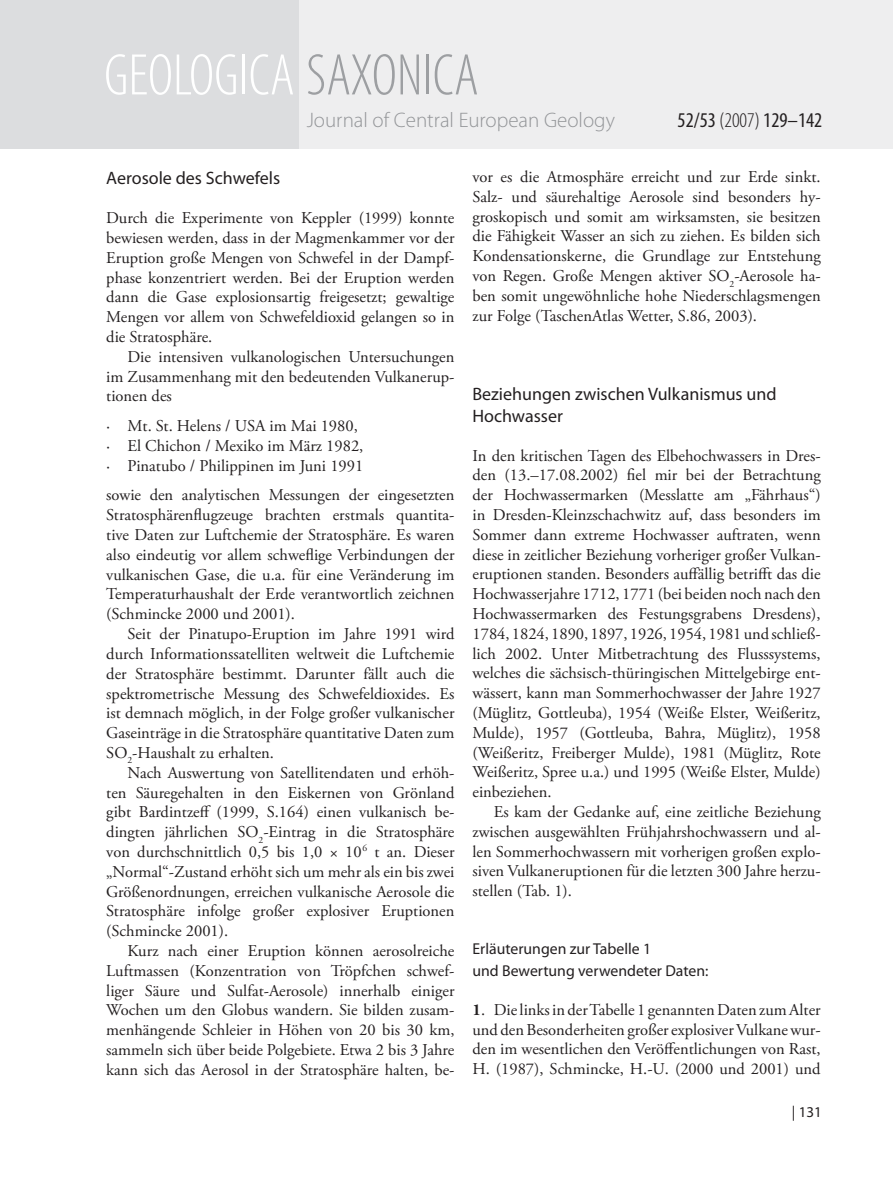
<style>
.page{position:relative;width:893px;height:1178px;background:#fff}
.page>*{position:absolute;margin:0;border:0;box-sizing:border-box;transform-origin:0 0}
.t1{font:300 condensed 59.25px "Myriad Pro";color:#fff}
.t2{font:300 21px "Myriad Pro";color:#939598}
.t3{font:condensed 21px "Myriad Pro";color:#231f20}
.t4{font:18px/21.6px "Myriad Pro";color:#231f20}
.t5{font:16.5px/19.8px "Adobe Garamond Pro";color:#231f20;text-align:justify}
.t6{font:15.75px/21.6px "Myriad Pro";color:#231f20}
.t7{font:15px "Myriad Pro";color:#231f20}
.s1{color:#9d9fa2}
.s2{font-weight:300}
.s3{font-weight:700}
</style>
<div class="page">
<div style="left:0;top:0;width:893px;height:149px;background:#eeeeef"></div>
<div style="left:0;top:0;width:299px;height:149px;background:#dcdddf"></div>
<h1 class="t1" style="left:104px;top:52px;width:376px">GEOLOGICA <span class="s1">SAXONICA</span></h1>
<p class="t2" style="left:307px;top:112px;width:310px">Journal of Central European Geology</p>
<p class="t3" style="left:678px;top:112px;width:146px">52/53 <span class="s2">(2007)</span> 129–142</p>
<p class="t4" style="left:106px;top:168px;width:175px">Aerosole des Schwefels</p>
<p class="t5" style="left:106px;top:209px;width:350px">Durch die Experimente von Keppler (1999) konnte bewiesen werden, dass in der Magmenkammer vor der Eruption große Mengen von Schwefel in der Dampf&shy;phase konzentriert werden. Bei der Eruption werden dann die Gase explosionsartig freigesetzt; gewaltige Mengen vor allem von Schwefeldioxid gelangen so in die Stratosphäre.</p>
<p class="t5" style="left:106px;top:348px;width:350px;text-indent:21px">Die intensiven vulkanologischen Untersuchungen im Zusammenhang mit den bedeutenden Vulkan erup&shy;tionen des</p>
<p class="t5" style="left:106px;top:417px;width:259px;text-align:left">· Mt. St. Helens / USA im Mai 1980, · El Chichon / Mexiko im März 1982, · Pinatubo / Philippinen im Juni 1991</p>
<p class="t5" style="left:106px;top:487px;width:350px">sowie den analytischen Messungen der eingesetzten Stratosphärenflugzeuge brachten erstmals quantita&shy;tive Daten zur Luftchemie der Stratosphäre. Es waren also eindeutig vor allem schweflige Verbindungen der vulkanischen Gase, die u.a. für eine Veränderung im Temperaturhaushalt der Erde verantwortlich zeichnen (Schmincke 2000 und 2001).</p>
<p class="t5" style="left:106px;top:625px;width:350px;text-indent:21px">Seit der Pinatupo-Eruption im Jahre 1991 wird durch Informationssatelliten weltweit die Luftchemie der Stratosphäre bestimmt. Darunter fällt auch die spektrometrische Messung des Schwefeldioxides. Es ist demnach möglich, in der Folge großer vulkanischer Gaseinträge in die Stratosphäre quantitative Daten zum SO<sub>2</sub>-Haushalt zu erhalten.</p>
<p class="t5" style="left:106px;top:764px;width:350px;text-indent:21px">Nach Auswertung von Satellitendaten und erhöh&shy;ten Säuregehalten in den Eiskernen von Grönland gibt Bardintzeff (1999, S.164) einen vulkanisch be&shy;dingten jährlichen SO<sub>2</sub>-Eintrag in die Stratosphäre von durchschnittlich 0,5 bis 1,0 × 10<sup>6</sup> t an. Dieser „Normal“-Zustand erhöht sich um mehr als ein bis zwei Größenordnungen, erreichen vulkanische Aerosole die Stratosphäre infolge großer explosiver Eruptionen (Schmincke 2001).</p>
<p class="t5" style="left:106px;top:942px;width:350px;text-indent:21px">Kurz nach einer Eruption können aerosolreiche Luft massen (Konzentration von Tröpfchen schwef&shy;liger Säure und Sulfat-Aerosole) innerhalb einiger Wochen um den Globus wandern. Sie bilden zusam&shy;menhängende Schleier in Höhen von 20 bis 30 km, sammeln sich über beide Polgebiete. Etwa 2 bis 3 Jahre kann sich das Aerosol in der Stratosphäre halten, be-</p>
<p class="t5" style="left:472px;top:168px;width:350px">vor es die Atmosphäre erreicht und zur Erde sinkt.<br>Salz- und säurehaltige Aerosole sind besonders hy&shy;groskopisch und somit am wirksamsten, sie besitzen die Fähigkeit Wasser an sich zu ziehen. Es bilden sich Kondensationskerne, die Grundlage zur Entstehung von Regen. Große Mengen aktiver SO<sub>2</sub>-Aerosole ha&shy;ben somit ungewöhnliche hohe Niederschlagsmengen zur Folge (TaschenAtlas Wetter, S.86, 2003).</p>
<p class="t4" style="left:472px;top:384px;width:306px">Beziehungen zwischen Vulkanismus und<br>Hochwasser</p>
<p class="t5" style="left:472px;top:447px;width:350px">In den kritischen Tagen des Elbehochwassers in Dres&shy;den (13.–17.08.2002) fiel mir bei der Betrachtung der Hochwassermarken (Messlatte am „Fährhaus“) in Dresden-Kleinzschachwitz auf, dass besonders im Sommer dann extreme Hochwasser auftraten, wenn diese in zeitlicher Beziehung vorheriger großer Vulkan&shy;eruptionen standen. Besonders auffällig betrifft das die Hochwasserjahre 1712, 1771 (bei beiden noch nach den Hochwassermarken des Festungsgrabens Dresdens), 1784, 1824, 1890, 1897, 1926, 1954, 1981 und schließ&shy;lich 2002. Unter Mitbetrachtung des Flusssystems, welches die sächsisch-thüringischen Mittelgebirge ent&shy;wässert, kann man Sommerhochwasser der Jahre 1927 (Müglitz, Gottleuba), 1954 (Weiße Elster, Weißeritz, Mulde), 1957 (Gottleuba, Bahra, Müglitz), 1958 (Weiße ritz, Freiberger Mulde), 1981 (Müglitz, Rote Weiße ritz, Spree u.a.) und 1995 (Weiße Elster, Mulde) ein beziehen.</p>
<p class="t5" style="left:472px;top:803px;width:350px;text-indent:21px">Es kam der Gedanke auf, eine zeitliche Beziehung zwischen ausgewählten Frühjahrshochwassern und al&shy;len Sommerhochwassern mit vorherigen großen explo&shy;siven Vulkaneruptionen für die letzten 300 Jahre herzu&shy;stellen (Tab. 1).</p>
<p class="t6" style="left:472px;top:939px;width:237px">Erläuterungen zur Tabelle 1<br>und Bewertung verwendeter Daten:</p>
<p class="t5" style="left:472px;top:1001px;width:350px"><span class="s3">1</span>. Die links in der Tabelle 1 genannten Daten zum Alter und den Besonderheiten großer explosiver Vulkane wur&shy;den im wesentlichen den Veröffentlichungen von Rast, H. (1987), Schmincke, H.-U. (2000 und 2001) und</p>
<p class="t7" style="left:792px;top:1106px;width:31px">| 131</p>
</div>
